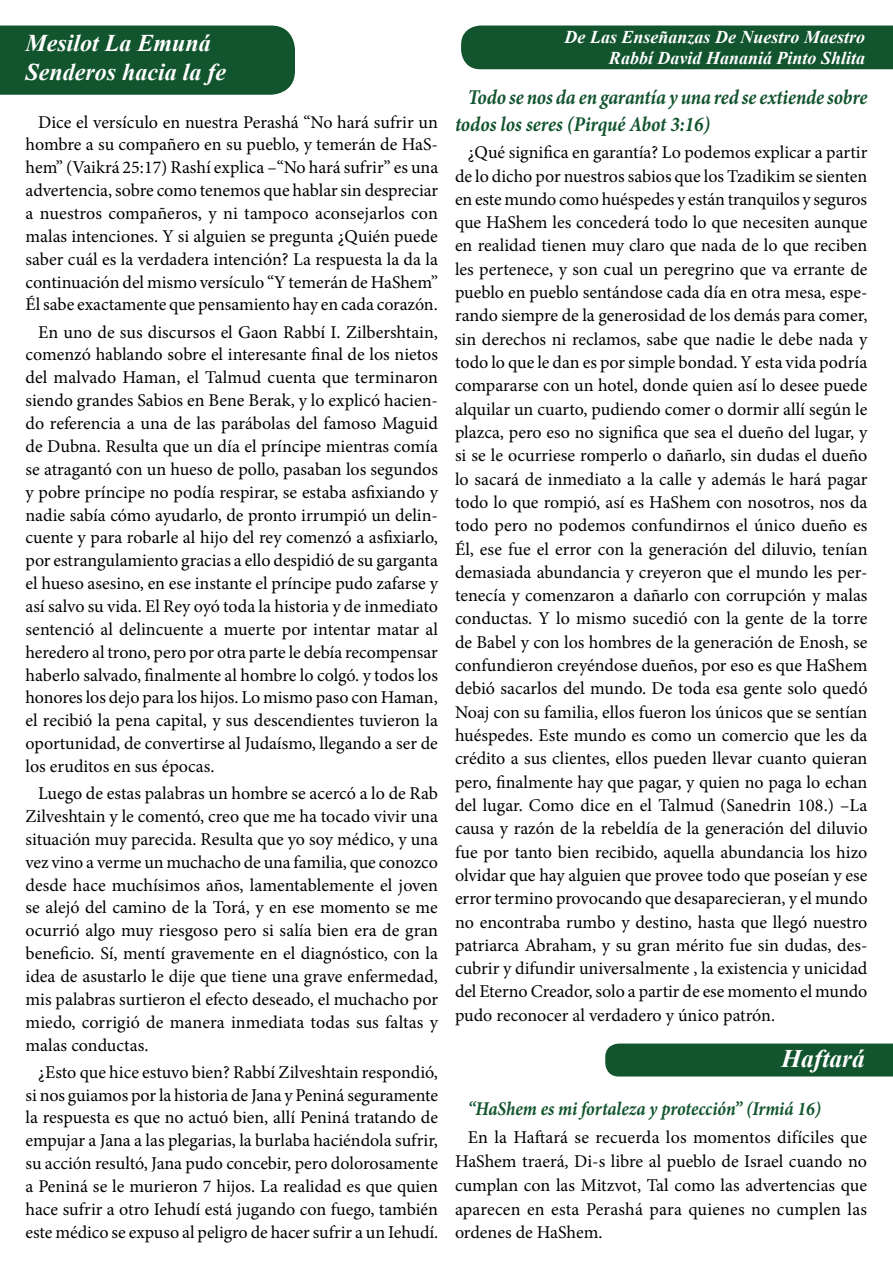
<style>
.page{position:relative;width:893px;height:1263px;background:#fff}
.page>*{position:absolute;margin:0;border:0;box-sizing:border-box;transform-origin:0 0}
.t1{font:italic 700 25.35px "Times New Roman";color:#fff}
.t2{font:italic 700 24px/28.8px "Times New Roman";color:#fff}
.t3{font:italic 700 21px/26.8px "Minion Pro";letter-spacing:-.005em;color:#11542d;scale:.9 1}
.t4{font:italic 700 19.5px "Minion Pro";letter-spacing:-.005em;color:#11542d;scale:.9 1}
.t5{font:18px/22.8px "Minion Pro";color:#000;text-align:justify}
.t6{font:italic 700 18px/21.6px "Times New Roman";color:#fff;text-align:right}
</style>
<div class="page">
<div style="left:0;top:26px;width:295px;height:69px;background:#11542d"></div>
<div style="left:605px;top:1043px;width:288px;height:33px;background:#11542d"></div>
<div style="left:461px;top:26px;width:432px;height:43px;background:#11542d"></div>
<h2 class="t2" style="left:26px;top:28px;width:202px">Mesilot La Emuná<br>Senderos hacia la fe</h2>
<p class="t5" style="left:26px;top:110px;width:414px;text-indent:13px">Dice el versículo en nuestra Perashá “No hará sufrir un hombre a su compañero en su pueblo, y temerán de HaS&shy;hem” (Vaikrá 25:17) Rashí explica –“No hará sufrir” es una advertencia, sobre como tenemos que hablar sin despreciar a nuestros compañeros, y ni tampoco aconsejarlos con malas intenciones. Y si alguien se pregunta ¿Quién puede saber cuál es la verdadera intención? La respuesta la da la continuación del mismo versículo “Y temerán de HaShem” Él sabe exactamente que pensamiento hay en cada corazón.</p>
<p class="t5" style="left:26px;top:321px;width:414px;text-indent:13px">En uno de sus discursos el Gaon Rabbí I. Zilbershtain, comenzó hablando sobre el interesante final de los nietos del malvado Haman, el Talmud cuenta que terminaron siendo grandes Sabios en Bene Berak, y lo explicó hacien&shy;do referencia a una de las parábolas del famoso Maguid de Dubna. Resulta que un día el príncipe mientras comía se atragantó con un hueso de pollo, pasaban los segundos y pobre príncipe no podía respirar, se estaba asfixiando y nadie sabía cómo ayudarlo, de pronto irrumpió un delin&shy;cuente y para robarle al hijo del rey comenzó a asfixiarlo, por estrangulamiento gracias a ello despidió de su garganta el hueso asesino, en ese instante el príncipe pudo zafarse y así salvo su vida. El Rey oyó toda la historia y de inmediato sentenció al delincuente a muerte por intentar matar al heredero al trono, pero por otra parte le debía recompensar haberlo salvado, finalmente al hombre lo colgó. y todos los honores los dejo para los hijos. Lo mismo paso con Haman, el recibió la pena capital, y sus descendientes tuvieron la oportunidad, de convertirse al Judaísmo, llegando a ser de los eruditos en sus épocas.</p>
<p class="t5" style="left:26px;top:782px;width:414px;text-indent:13px">Luego de estas palabras un hombre se acercó a lo de Rab Zilveshtain y le comentó, creo que me ha tocado vivir una situación muy parecida. Resulta que yo soy médico, y una vez vino a verme un muchacho de una familia, que conozco desde hace muchísimos años, lamentablemente el joven se alejó del camino de la Torá, y en ese momento se me ocurrió algo muy riesgoso pero si salía bien era de gran beneficio. Sí, mentí gravemente en el diagnóstico, con la idea de asustarlo le dije que tiene una grave enfermedad, mis palabras surtieron el efecto deseado, el muchacho por miedo, corrigió de manera inmediata todas sus faltas y malas conductas.</p>
<p class="t5" style="left:26px;top:1061px;width:414px;text-indent:13px">¿Esto que hice estuvo bien? Rabbí Zilveshtain respondió, si nos guiamos por la historia de Jana y Peniná seguramente la respuesta es que no actuó bien, allí Peniná tratando de empujar a Jana a las plegarias, la burlaba haciéndola sufrir, su acción resultó, Jana pudo concebir, pero dolorosamente a Peniná se le murieron 7 hijos. La realidad es que quien hace sufrir a otro Iehudí está jugando con fuego, también este médico se expuso al peligro de hacer sufrir a un Iehudí.</p>
<p class="t6" style="left:564px;top:25px;width:302px">De Las Enseñanzas De Nuestro Maestro<br>Rabbí David Hananiá Pinto Shlita</p>
<p class="t3" style="left:455px;top:83px;width:460px;text-indent:13px">Todo se nos da en garantía y una red se extiende sobre todos los seres (Pirqué Abot 3:16)</p>
<p class="t5" style="left:455px;top:141px;width:414px;line-height:23.2px;text-indent:13px">¿Qué significa en garantía? Lo podemos explicar a partir de lo dicho por nuestros sabios que los Tzadikim se sienten en este mundo como huéspedes y están tranquilos y seguros que HaShem les concederá todo lo que necesiten aunque en realidad tienen muy claro que nada de lo que reciben les pertenece, y son cual un peregrino que va errante de pueblo en pueblo sentándose cada día en otra mesa, espe&shy;rando siempre de la generosidad de los demás para comer, sin derechos ni reclamos, sabe que nadie le debe nada y todo lo que le dan es por simple bondad. Y esta vida podría compararse con un hotel, donde quien así lo desee puede alquilar un cuarto, pudiendo comer o dormir allí según le plazca, pero eso no significa que sea el dueño del lugar, y si se le ocurriese romperlo o dañarlo, sin dudas el dueño lo sacará de inmediato a la calle y además le hará pagar todo lo que rompió, así es HaShem con nosotros, nos da todo pero no podemos confundirnos el único dueño es Él, ese fue el error con la generación del diluvio, tenían demasiada abundancia y creyeron que el mundo les per&shy;tenecía y comenzaron a dañarlo con corrupción y malas conductas. Y lo mismo sucedió con la gente de la torre de Babel y con los hombres de la generación de Enosh, se confundieron creyéndose dueños, por eso es que HaShem debió sacarlos del mundo. De toda esa gente solo quedó Noaj con su familia, ellos fueron los únicos que se sentían huéspedes. Este mundo es como un comercio que les da crédito a sus clientes, ellos pueden llevar cuanto quieran pero, finalmente hay que pagar, y quien no paga lo echan del lugar. Como dice en el Talmud (Sanedrin 108.) –La causa y razón de la rebeldía de la generación del diluvio fue por tanto bien recibido, aquella abundancia los hizo olvidar que hay alguien que provee todo que poseían y ese error termino provocando que desaparecieran, y el mundo no encontraba rumbo y destino, hasta que llegó nuestro patriarca Abraham, y su gran mérito fue sin dudas, des&shy;cubrir y difundir universalmente , la existencia y unicidad del Eterno Creador, solo a partir de ese momento el mundo pudo reconocer al verdadero y único patrón.</p>
<h1 class="t1" style="left:781px;top:1041px;width:85px">Haftará</h1>
<p class="t4" style="left:468px;top:1095px;width:394px">“HaShem es mi fortaleza y protección” (Irmiá 16)</p>
<p class="t5" style="left:455px;top:1126px;width:414px;line-height:23.7px;text-indent:13px">En la Haftará se recuerda los momentos difíciles que HaShem traerá, Di-s libre al pueblo de Israel cuando no cumplan con las Mitzvot, Tal como las advertencias que aparecen en esta Perashá para quienes no cumplen las ordenes de HaShem.</p>
</div>
